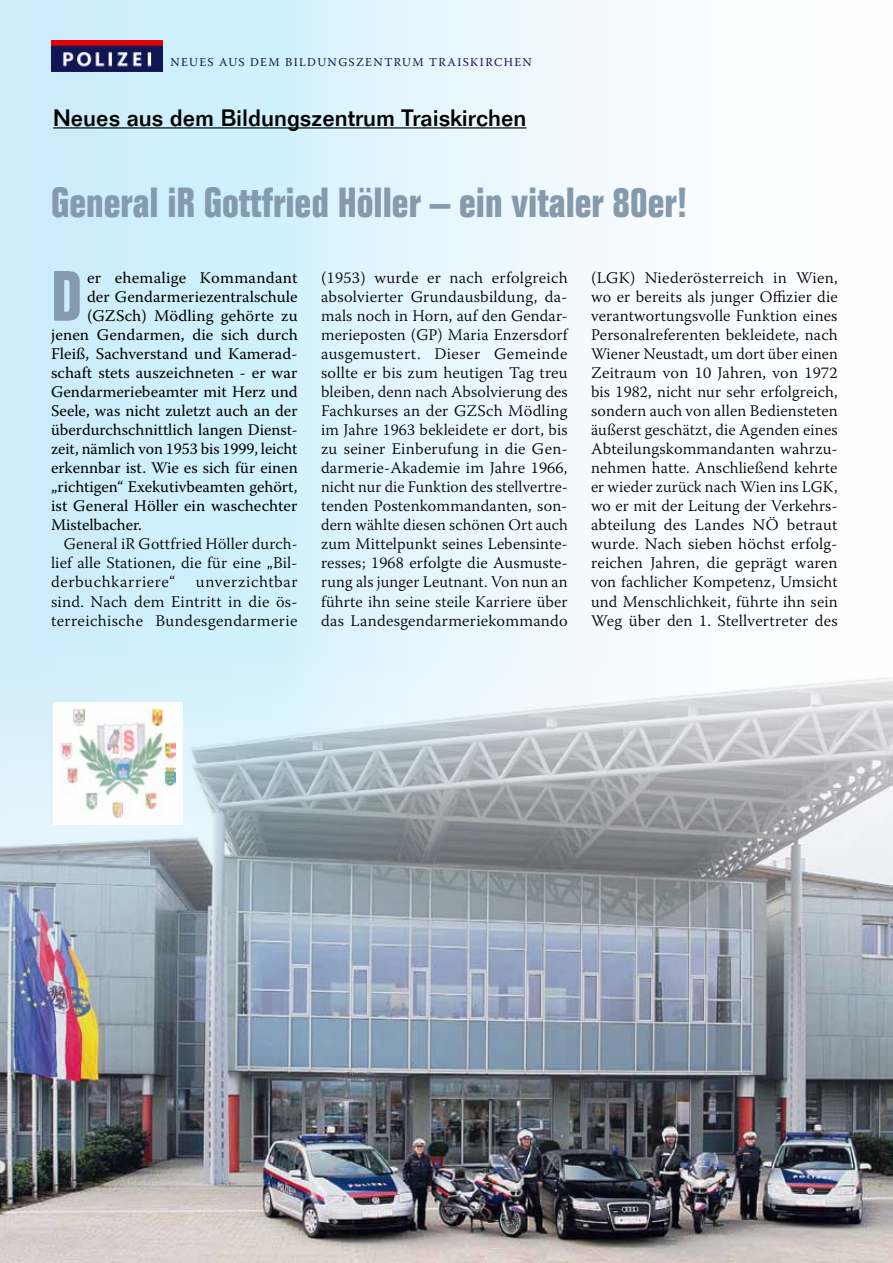
<style>
.page{position:relative;width:893px;height:1263px;background:#fff}
.page>*{position:absolute;margin:0;border:0;box-sizing:border-box;transform-origin:0 0}
.t1{font:700 condensed 69.6px "Folio Std";color:#869aae}
.t2{font:700 condensed 41.25px "Folio Std";color:#869aae}
.t3{font:500 23.25px "Folio Std";color:#000}
.t4{font:300 16.2px/19px "Warnock Pro";letter-spacing:.015em;color:#000;text-align:justify}
.t5{font:16.2px "Warnock Pro";color:#000}
.t6{font:300 16.2px "Warnock Pro";letter-spacing:.04em;color:#000}
.t7{font:12px "Warnock Pro";letter-spacing:.115em;color:#111551}
</style>
<div class="page">
<div style="left:0;top:0;width:893px;height:1263px;background:linear-gradient(to right,#c4ebfa,#fff)"></div>
<hr style="left:892px;top:0;width:1px;height:1263px;background:#feffff">
<hr style="left:53px;top:127px;width:474px;height:1px;background:#000">
<img style="left:0;top:641px;width:893px;height:622px">
<img style="left:51px;top:40px;width:111px;height:32px">
<p class="t7" style="left:170px;top:55px;width:362px">Neues aus dem Bildungszentrum Traiskirchen</p>
<h3 class="t3" style="left:53px;top:103px;width:475px">Neues aus dem Bildungszentrum Traiskirchen</h3>
<p class="t2" style="left:51px;top:179px;width:638px">General iR Gottfried Höller – ein vitaler 80er!</p>
<p class="t1" style="left:51px;top:258px;width:32px">D</p>
<p class="t5" style="left:87px;top:268px;width:212px">er ehemalige Kommandant</p>
<p class="t5" style="left:87px;top:287px;width:212px">der Gendarmeriezentralschule</p>
<p class="t5" style="left:87px;top:306px;width:212px">(GZSch) Mödling gehörte zu</p>
<p class="t5" style="left:51px;top:325px;width:248px">jenen Gendarmen, die sich durch</p>
<p class="t5" style="left:51px;top:344px;width:248px">Fleiß, Sachverstand und Kamerad-</p>
<p class="t5" style="left:51px;top:363px;width:248px">schaft stets auszeichneten - er war</p>
<p class="t5" style="left:51px;top:382px;width:248px">Gendarmeriebeamter mit Herz und</p>
<p class="t5" style="left:51px;top:401px;width:248px">Seele, was nicht zuletzt auch an der</p>
<p class="t5" style="left:51px;top:420px;width:248px">überdurchschnittlich langen Dienst-</p>
<p class="t5" style="left:51px;top:439px;width:248px">zeit, nämlich von 1953 bis 1999, leicht</p>
<p class="t5" style="left:51px;top:458px;width:248px">erkennbar ist. Wie es sich für einen</p>
<p class="t5" style="left:51px;top:477px;width:248px">„richtigen“ Exekutivbeamten gehört,</p>
<p class="t5" style="left:51px;top:496px;width:248px">ist General Höller ein waschechter</p>
<p class="t5" style="left:51px;top:515px;width:92px">Mistelbacher.</p>
<p class="t4" style="left:64px;top:534px;width:235px">General iR Gottfried Höller durch-</p>
<p class="t4" style="left:51px;top:553px;width:248px">lief alle Stationen, die für eine „Bil-</p>
<p class="t6" style="left:51px;top:572px;width:126px">derbuchkarriere“</p>
<p class="t4" style="left:51px;top:572px;width:248px;text-indent:145px">unverzichtbar sind. Nach dem Eintritt in die ös&shy;terreichische Bundesgendarmerie</p>
<p class="t4" style="left:321px;top:267px;width:248px">(1953) wurde er nach erfolgreich absolvierter Grundausbildung, da&shy;mals noch in Horn, auf den Gendar&shy;merieposten (GP) Maria Enzersdorf ausgemustert. Dieser Gemeinde sollte er bis zum heutigen Tag treu bleiben, denn nach Absolvierung des Fachkurses an der GZSch Mödling im Jahre 1963 bekleidete er dort, bis zu seiner Einberufung in die Gen&shy;darmerie-Akademie im Jahre 1966, nicht nur die Funktion des stellvertre&shy;tenden Postenkommandanten, son&shy;dern wählte diesen schönen Ort auch zum Mittelpunkt seines Lebensinte&shy;resses; 1968 erfolgte die Ausmuste&shy;rung als junger Leutnant. Von nun an führte ihn seine steile Karriere über das Landesgendarmeriekommando</p>
<p class="t4" style="left:591px;top:267px;width:248px">(LGK) Niederösterreich in Wien, wo er bereits als junger Offizier die verantwortungsvolle Funktion eines Personalreferenten bekleidete, nach Wiener Neustadt, um dort über einen Zeitraum von 10 Jahren, von 1972 bis 1982, nicht nur sehr erfolgreich, sondern auch von allen Bediensteten äußerst geschätzt, die Agenden eines Abteilungskommandanten wahrzu&shy;nehmen hatte. Anschließend kehrte er wieder zurück nach Wien ins LGK, wo er mit der Leitung der Verkehrs&shy;abteilung des Landes NÖ betraut wurde. Nach sieben höchst erfolg&shy;reichen Jahren, die geprägt waren von fachlicher Kompetenz, Umsicht und Menschlichkeit, führte ihn sein Weg über den 1. Stellvertreter des</p>
</div>
